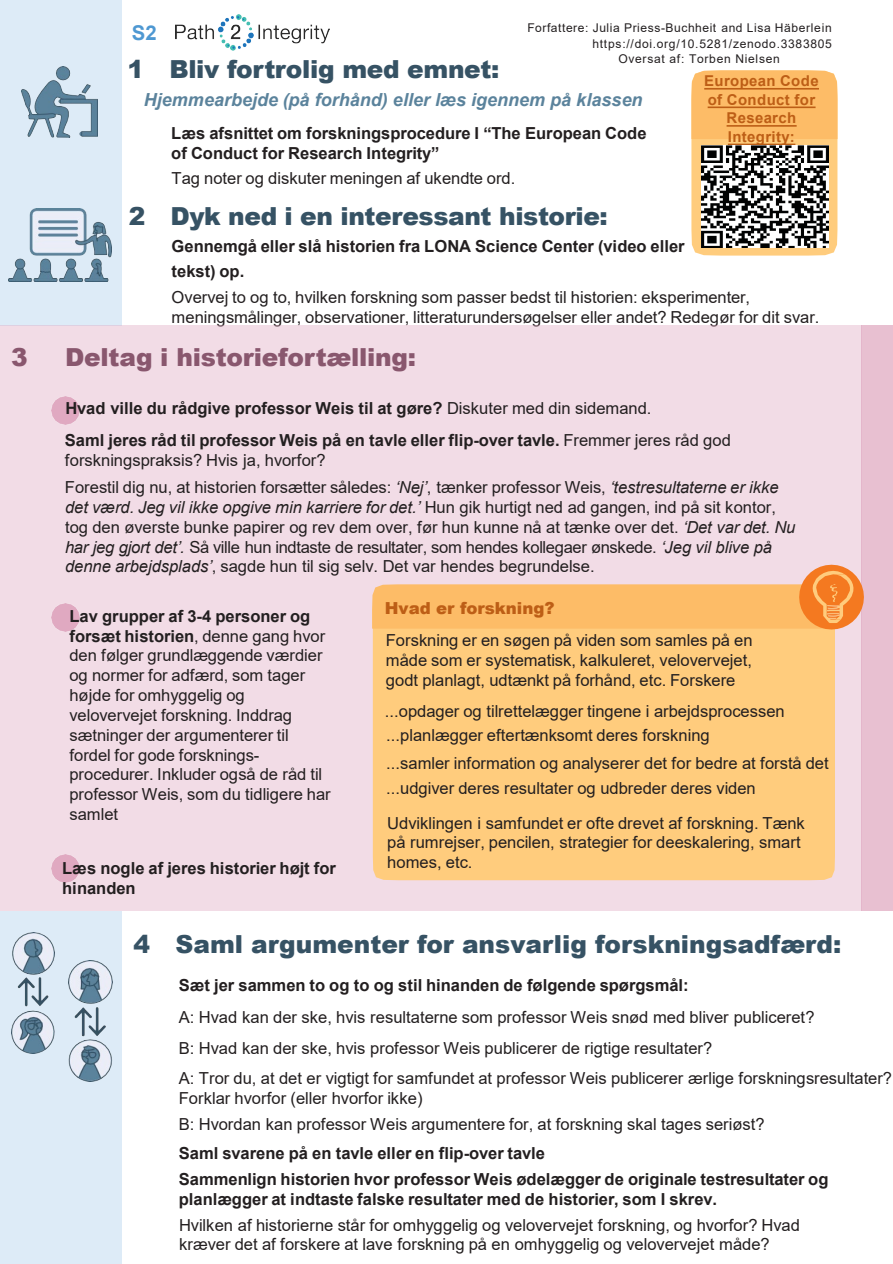
<style>
.page{position:relative;width:893px;height:1264px;background:#fff}
.page>*{position:absolute;margin:0;border:0;box-sizing:border-box;transform-origin:0 0}
.t1{font:900 24.9px "Arial";letter-spacing:-.01em;color:#365264}
.t2{font:900 24.9px "Arial";letter-spacing:-.01em;color:#89576e}
.t3{font:700 20.4px "Arial";color:#4e98d2}
.t4{font:italic 700 18px "Arial";color:#5b839c}
.t5{font:16.5px/19.8px "Arial";color:#231f20}
.t6{font:700 16.5px/19.8px "Arial";color:#231f20}
.t7{font:900 16.5px "Arial";letter-spacing:-.005em;color:#bd5e16}
.t8{font:700 15px/18.6px "Arial";letter-spacing:.025em;color:#bd5e16;text-align:center}
.t9{font:12px/15.9px "Arial";letter-spacing:.055em;color:#231f20;text-align:right}
.s1{font-weight:400}
.s2{font-style:italic}
.s3{font-weight:700}
</style>
<div class="page">
<div style="left:0;top:0;width:122px;height:325px;background:#ddebf7"></div>
<div style="left:0;top:910px;width:122px;height:353px;background:#ddebf7"></div>
<div style="left:0;top:325px;width:861px;height:586px;background:#f2dce6"></div>
<div style="left:861px;top:325px;width:31px;height:586px;background:#e8c0d1"></div>
<img style="left:52px;top:396px;width:27px;height:28px">
<img style="left:51px;top:603px;width:28px;height:28px">
<img style="left:51px;top:854px;width:28px;height:28px">
<div style="left:373px;top:629px;width:461px;height:251px;background:#ffcc7d"></div>
<svg style="left:372px;top:564px;width:491px;height:65px"></svg>
<img style="left:22px;top:66px;width:75px;height:71px">
<img style="left:8px;top:209px;width:103px;height:72px">
<img style="left:11px;top:932px;width:44px;height:121px">
<img style="left:68px;top:960px;width:44px;height:121px">
<svg style="left:691px;top:70px;width:146px;height:185px"></svg>
<img style="left:701px;top:146px;width:127px;height:101px">
<img style="left:176px;top:15px;width:154px;height:36px">
<p class="t9" style="left:527px;top:20px;width:306px">Forfattere: Julia Priess-Buchheit and Lisa Häberlein https://doi.org/10.5281/zenodo.3383805</p>
<p class="t3" style="left:132px;top:18px;width:26px">S2</p>
<p class="t1" style="left:127px;top:51px;width:373px">1 Bliv fortrolig med emnet:</p>
<p class="t4" style="left:144px;top:88px;width:500px">Hjemmearbejde (på forhånd) eller læs igennem på klassen</p>
<p class="t6" style="left:171px;top:124px;width:477px">Læs afsnittet om forskningsprocedure I “The European Code of Conduct for Research Integrity”</p>
<p class="t9" style="left:618px;top:51px;width:163px">Oversat af: Torben Nielsen</p>
<p class="t8" style="left:704px;top:72px;width:116px">European Code of Conduct for<br>Research<br>Integrity:</p>
<p class="t5" style="left:171px;top:168px;width:345px">Tag noter og diskuter meningen af ukendte ord.</p>
<p class="t1" style="left:129px;top:198px;width:480px">2 Dyk ned i en interessant historie:</p>
<p class="t6" style="left:172px;top:236px;width:514px">Gennemgå eller slå historien fra LONA Science Center (video eller</p>
<p class="t6" style="left:172px;top:262px;width:74px">tekst) op.</p>
<p class="t5" style="left:172px;top:287px;width:649px">Overvej to og to, hvilken forskning som passer bedst til historien: eksperimenter, meningsmålinger, observationer, litteraturundersøgelser eller andet? Redegør for dit svar.</p>
<p class="t2" style="left:11px;top:338px;width:18px">3</p>
<p class="t2" style="left:65px;top:338px;width:352px">Deltag i historiefortælling:</p>
<p class="t6" style="left:65px;top:398px;width:587px">Hvad ville du rådgive professor Weis til at gøre? <span class="s1">Diskuter med din sidemand.</span></p>
<p class="t6" style="left:65px;top:430px;width:667px">Saml jeres råd til professor Weis på en tavle eller flip-over tavle. <span class="s1">Fremmer jeres råd god forskningspraksis? Hvis ja, hvorfor?</span></p>
<p class="t5" style="left:65px;top:477px;width:731px">Forestil dig nu, at historien forsætter således: <span class="s2">‘Nej’</span>, tænker professor Weis, <span class="s2">‘testresultaterne er ikke det værd. Jeg vil ikke opgive min karriere for det.’</span> Hun gik hurtigt ned ad gangen, ind på sit kontor, tog den øverste bunke papirer og rev dem over, før hun kunne nå at tænke over det. <span class="s2">‘Det var det. Nu har jeg gjort det’.</span> Så ville hun indtaste de resultater, som hendes kollegaer ønskede. <span class="s2">‘Jeg vil blive på denne arbejdsplads’</span>, sagde hun til sig selv. Det var hendes begrundelse.</p>
<p class="t5" style="left:69px;top:606px;width:263px"><span class="s3">Lav grupper af 3-4 personer og forsæt historien</span>, denne gang hvor den følger grundlæggende værdier og normer for adfærd, som tager højde for omhyggelig og velovervejet forskning. Inddrag sætninger der argumenterer til fordel for gode forsknings&shy;procedurer. Inkluder også de råd til professor Weis, som du tidligere har samlet</p>
<p class="t7" style="left:385px;top:596px;width:171px">Hvad er forskning?</p>
<p class="t5" style="left:386px;top:630px;width:368px;text-align:justify">Forskning er en søgen på viden som samles på en måde som er systematisk, kalkuleret, velovervejet, godt planlagt, udtænkt på forhånd, etc. Forskere</p>
<p class="t5" style="left:385px;top:700px;width:401px">...opdager og tilrettelægger tingene i arbejdsprocessen</p>
<p class="t5" style="left:386px;top:724px;width:325px">...planlægger eftertænksomt deres forskning</p>
<p class="t5" style="left:386px;top:753px;width:444px">...samler information og analyserer det for bedre at forstå det</p>
<p class="t5" style="left:386px;top:777px;width:371px">...udgiver deres resultater og udbreder deres viden</p>
<p class="t5" style="left:387px;top:812px;width:419px">Udviklingen i samfundet er ofte drevet af forskning. Tænk på rumrejser, pencilen, strategier for deeskalering, smart homes, etc.</p>
<p class="t6" style="left:62px;top:858px;width:275px">Læs nogle af jeres historier højt for hinanden</p>
<p class="t1" style="left:133px;top:925px;width:709px">4 Saml argumenter for ansvarlig forskningsadfærd:</p>
<p class="t6" style="left:179px;top:975px;width:511px">Sæt jer sammen to og to og stil hinanden de følgende spørgsmål:</p>
<p class="t5" style="left:179px;top:1006px;width:637px">A: Hvad kan der ske, hvis resultaterne som professor Weis snød med bliver publiceret?</p>
<p class="t5" style="left:179px;top:1037px;width:535px">B: Hvad kan der ske, hvis professor Weis publicerer de rigtige resultater?</p>
<p class="t5" style="left:179px;top:1068px;width:714px">A: Tror du, at det er vigtigt for samfundet at professor Weis publicerer ærlige forskningsresultater?</p>
<p class="t5" style="left:179px;top:1087px;width:245px">Forklar hvorfor (eller hvorfor ikke)</p>
<p class="t5" style="left:179px;top:1113px;width:587px">B: Hvordan kan professor Weis argumentere for, at forskning skal tages seriøst?</p>
<p class="t6" style="left:179px;top:1142px;width:368px">Saml svarene på en tavle eller en flip-over tavle</p>
<p class="t6" style="left:179px;top:1169px;width:651px">Sammenlign historien hvor professor Weis ødelægger de originale testresultater og planlægger at indtaste falske resultater med de historier, som I skrev.</p>
<p class="t5" style="left:179px;top:1214px;width:622px">Hvilken af historierne står for omhyggelig og velovervejet forskning, og hvorfor? Hvad kræver det af forskere at lave forskning på en omhyggelig og velovervejet måde?</p>
</div>
